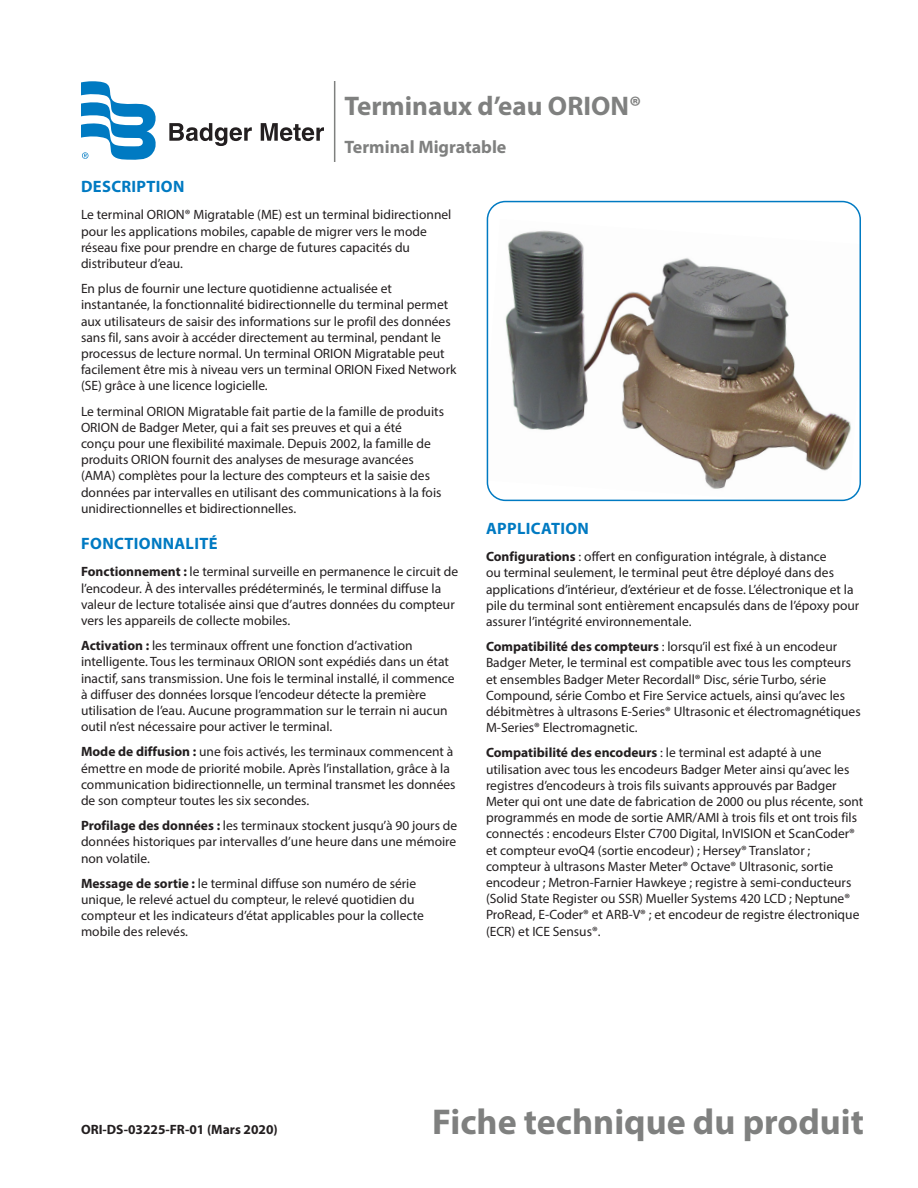
<style>
.page{position:relative;width:918px;height:1188px;background:#fff}
.page>*{position:absolute;margin:0;border:0;box-sizing:border-box;transform-origin:0 0}
.t1{font:700 36px "Myriad Pro";color:#7f807f}
.t2{font:700 27px "Myriad Pro";color:#7f807f}
.t3{font:700 18px "Myriad Pro";color:#7f807f}
.Heading_1{font:700 16.5px "Myriad Pro";letter-spacing:.02em;color:#007ac2}
.Body{font:13.5px/16.2px "Myriad Pro";color:#231f20}
.t4{font:700 13.5px "Myriad Pro";color:#231f20}
.s1{font-weight:700}
</style>
<div class="page">
<svg style="left:169px;top:123px;width:83px;height:23px"></svg>
<svg style="left:261px;top:123px;width:63px;height:18px"></svg>
<svg style="left:81px;top:81px;width:75px;height:79px"></svg>
<hr style="left:334px;top:81px;width:1px;height:81px;background:#7f807f">
<img style="left:487px;top:230px;width:373px;height:270px">
<div style="left:487px;top:201px;width:374px;height:300px;border:2px solid #007ac2;border-radius:18px"></div>
<h2 class="t2" style="left:345px;top:89px;width:298px">Terminaux d’eau ORION®</h2>
<h3 class="t3" style="left:345px;top:135px;width:163px">Terminal Migratable</h3>
<p class="Heading_1" style="left:81px;top:176px;width:105px">DESCRIPTION</p>
<p class="Body" style="left:81px;top:207px;width:372px">Le terminal ORION® Migratable (ME) est un terminal bidirectionnel pour les applications mobiles, capable de migrer vers le mode réseau fixe pour prendre en charge de futures capacités du distributeur d’eau.</p>
<p class="Body" style="left:81px;top:280px;width:377px">En plus de fournir une lecture quotidienne actualisée et instantanée, la fonctionnalité bidirectionnelle du terminal permet aux utilisateurs de saisir des informations sur le profil des données sans fil, sans avoir à accéder directement au terminal, pendant le processus de lecture normal. Un terminal ORION Migratable peut facilement être mis à niveau vers un terminal ORION Fixed Network (SE) grâce à une licence logicielle.</p>
<p class="Body" style="left:81px;top:403px;width:365px">Le terminal ORION Migratable fait partie de la famille de produits ORION de Badger Meter, qui a fait ses preuves et qui a été<br>conçu pour une flexibilité maximale. Depuis 2002, la famille de produits ORION fournit des analyses de mesurage avancées (AMA) complètes pour la lecture des compteurs et la saisie des données par intervalles en utilisant des communications à la fois unidirectionnelles et bidirectionnelles.</p>
<p class="Heading_1" style="left:81px;top:533px;width:138px">FONCTIONNALITÉ</p>
<p class="Body" style="left:81px;top:563px;width:379px"><span class="s1">Fonctionnement :</span> le terminal surveille en permanence le circuit de l’encodeur. À des intervalles prédéterminés, le terminal diffuse la valeur de lecture totalisée ainsi que d’autres données du compteur vers les appareils de collecte mobiles.</p>
<p class="Body" style="left:81px;top:637px;width:375px"><span class="s1">Activation :</span> les terminaux offrent une fonction d’activation intelligente. Tous les terminaux ORION sont expédiés dans un état inactif, sans transmission. Une fois le terminal installé, il commence à diffuser des données lorsque l’encodeur détecte la première utilisation de l’eau. Aucune programmation sur le terrain ni aucun outil n’est nécessaire pour activer le terminal.</p>
<p class="Body" style="left:81px;top:743px;width:376px"><span class="s1">Mode de diffusion :</span> une fois activés, les terminaux commencent à émettre en mode de priorité mobile. Après l’installation, grâce à la communication bidirectionnelle, un terminal transmet les données de son compteur toutes les six secondes.</p>
<p class="Body" style="left:81px;top:817px;width:378px;text-align:justify"><span class="s1">Profilage des données :</span> les terminaux stockent jusqu’à 90 jours de données historiques par intervalles d’une heure dans une mémoire non volatile.</p>
<p class="Body" style="left:81px;top:875px;width:344px"><span class="s1">Message de sortie :</span> le terminal diffuse son numéro de série unique, le relevé actuel du compteur, le relevé quotidien du compteur et les indicateurs d’état applicables pour la collecte mobile des relevés.</p>
<p class="Heading_1" style="left:486px;top:517px;width:104px">APPLICATION</p>
<p class="Body" style="left:486px;top:548px;width:375px"><span class="s1">Configurations</span> : offert en configuration intégrale, à distance<br>ou terminal seulement, le terminal peut être déployé dans des applications d’intérieur, d’extérieur et de fosse. L’électronique et la pile du terminal sont entièrement encapsulés dans de l’époxy pour assurer l’intégrité environnementale.</p>
<p class="Body" style="left:486px;top:638px;width:376px"><span class="s1">Compatibilité des compteurs</span> : lorsqu’il est fixé à un encodeur Badger Meter, le terminal est compatible avec tous les compteurs et ensembles Badger Meter Recordall® Disc, série Turbo, série Compound, série Combo et Fire Service actuels, ainsi qu’avec les débitmètres à ultrasons E-Series® Ultrasonic et électromagnétiques M-Series® Electromagnetic.</p>
<p class="Body" style="left:486px;top:745px;width:379px"><span class="s1">Compatibilité des encodeurs</span> : le terminal est adapté à une utilisation avec tous les encodeurs Badger Meter ainsi qu’avec les registres d’encodeurs à trois fils suivants approuvés par Badger Meter qui ont une date de fabrication de 2000 ou plus récente, sont programmés en mode de sortie AMR/AMI à trois fils et ont trois fils connectés : encodeurs Elster C700 Digital, InVISION et ScanCoder® et compteur evoQ4 (sortie encodeur) ; Hersey® Translator ; compteur à ultrasons Master Meter® Octave® Ultrasonic, sortie encodeur ; Metron-Farnier Hawkeye ; registre à semi-conducteurs (Solid State Register ou SSR) Mueller Systems 420 LCD ; Neptune® ProRead, E-Coder® et ARB-V® ; et encodeur de registre électronique (ECR) et ICE Sensus®.</p>
<p class="t4" style="left:81px;top:1121px;width:198px">ORI-DS-03225-FR-01 (Mars 2020)</p>
<h1 class="t1" style="left:432px;top:1098px;width:433px">Fiche technique du produit</h1>
</div>
